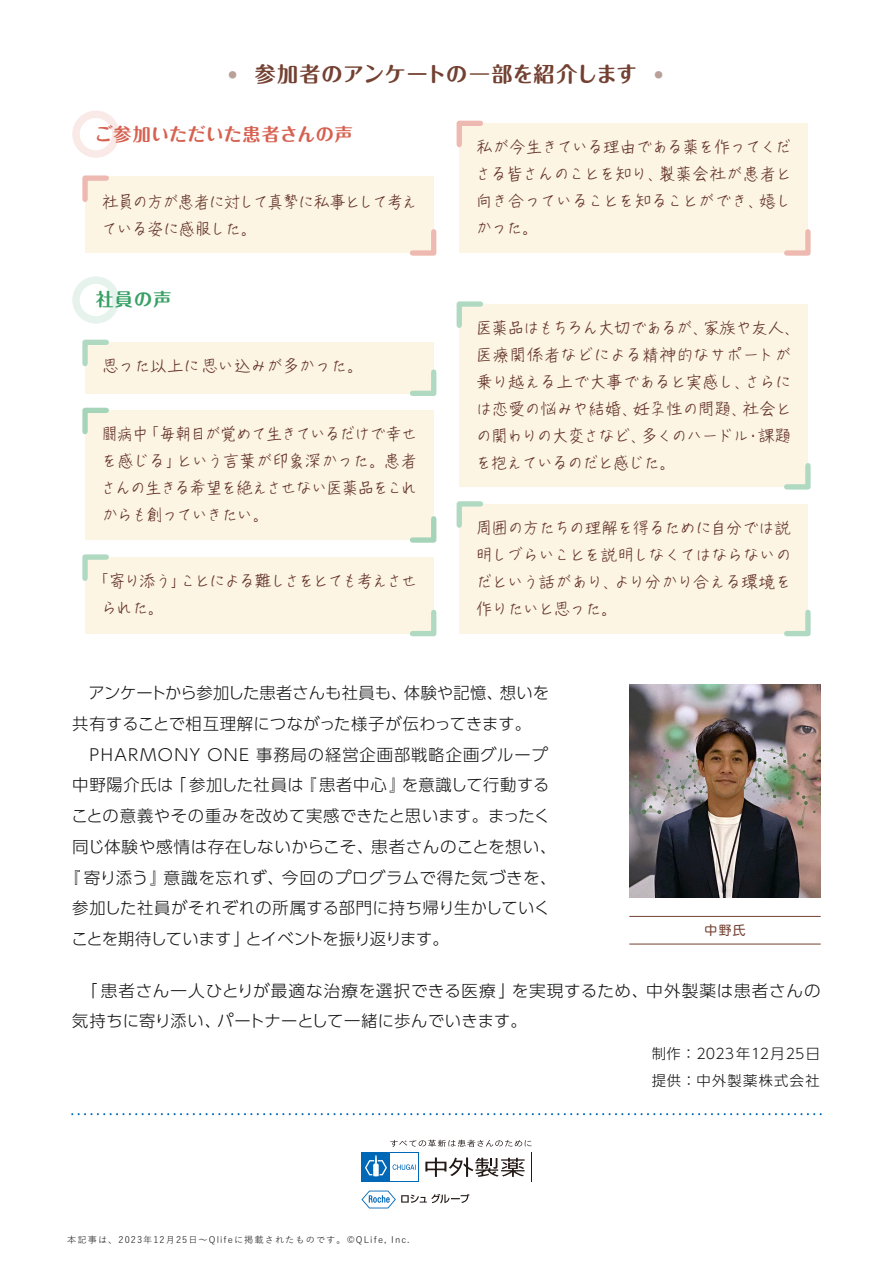
<style>
.page{position:relative;width:893px;height:1263px;background:#fff}
.page>*{position:absolute;margin:0;border:0;box-sizing:border-box;transform-origin:0 0}
.t1{font:700 21px "Maru Fo Pro";letter-spacing:.005em;color:#734132}
.t2{font:700 18px "Maru Fo Pro";letter-spacing:.02em;color:#d66150}
.t3{font:700 18px "Maru Fo Pro";color:#37a064}
.t4{font:17.25px/27px "TA oonishi";letter-spacing:-.09em;color:#643228;text-align:justify}
.t5{font:17.25px/27px "TA oonishi";letter-spacing:-.12em;color:#643228}
.t6{font:17.25px/27px "TA oonishi";letter-spacing:-.13em;color:#643228}
.t7{font:17.25px "TA oonishi";letter-spacing:-.055em;color:#643228}
.t8{font:300 16.35px/30.8px "UD Shin Go Pr 6 N";letter-spacing:.03em;color:#141414}
.t9{font:300 16.35px/30.8px "UD Shin Go Pr 6 N";letter-spacing:.005em;color:#141414}
.t10{font:300 16.35px "UD Shin Go Pr 6 N";letter-spacing:.055em;color:#141414}
.t11{font:300 16.35px "UD Shin Go Pr 6 N";letter-spacing:-.05em;color:#141414}
.t12{font:300 14.25px/27px "UD Shin Go Pr 6 N";letter-spacing:.09em;color:#141414}
.t13{font:12.75px "UD Shin M Go Pr 6 N";color:#734132}
.t14{font:9px "Yu Gothic";letter-spacing:.115em;color:#131313}
.t15{font:700 8.4px "Maru Fo Pro";color:#b9a098}
</style>
<div class="page">
<svg style="left:390px;top:1140px;width:141px;height:7px"></svg>
<div style="left:361px;top:1153px;width:58px;height:29px;background:#0068b7"></div>
<div style="left:390px;top:1153px;width:28px;height:28px;background:#fff"></div>
<svg style="left:365px;top:1155px;width:22px;height:21px"></svg>
<svg style="left:393px;top:1164px;width:23px;height:6px"></svg>
<svg style="left:361px;top:1190px;width:108px;height:18px"></svg>
<svg style="left:425px;top:1157px;width:100px;height:20px"></svg>
<svg style="left:531px;top:1153px;width:1px;height:29px"></svg>
<svg style="left:79px;top:1113px;width:743px;height:2px"></svg>
<svg style="left:72px;top:276px;width:47px;height:48px"></svg>
<div style="left:85px;top:342px;width:349px;height:51px;background:#fcf5e3"></div>
<svg style="left:82px;top:339px;width:27px;height:27px"></svg>
<svg style="left:407px;top:369px;width:30px;height:27px"></svg>
<div style="left:85px;top:557px;width:349px;height:77px;background:#fcf5e3"></div>
<svg style="left:82px;top:554px;width:27px;height:27px"></svg>
<svg style="left:410px;top:609px;width:27px;height:28px"></svg>
<div style="left:85px;top:410px;width:349px;height:130px;background:#fcf5e3"></div>
<svg style="left:82px;top:407px;width:27px;height:28px"></svg>
<svg style="left:410px;top:516px;width:27px;height:27px"></svg>
<div style="left:459px;top:504px;width:349px;height:130px;background:#fcf5e3"></div>
<svg style="left:456px;top:501px;width:27px;height:27px"></svg>
<svg style="left:784px;top:609px;width:27px;height:28px"></svg>
<div style="left:459px;top:304px;width:349px;height:183px;background:#fcf5e3"></div>
<svg style="left:456px;top:301px;width:27px;height:27px"></svg>
<svg style="left:784px;top:463px;width:27px;height:27px"></svg>
<svg style="left:72px;top:111px;width:47px;height:47px"></svg>
<div style="left:85px;top:176px;width:349px;height:77px;background:#fcf5e3"></div>
<svg style="left:82px;top:175px;width:27px;height:27px"></svg>
<svg style="left:410px;top:229px;width:27px;height:27px"></svg>
<div style="left:459px;top:123px;width:349px;height:130px;background:#fcf5e3"></div>
<svg style="left:456px;top:120px;width:27px;height:27px"></svg>
<svg style="left:784px;top:229px;width:27px;height:27px"></svg>
<img style="left:629px;top:685px;width:192px;height:212px">
<hr style="left:629px;top:944px;width:192px;height:1px;background:#734132">
<hr style="left:629px;top:916px;width:192px;height:1px;background:#734132">
<p class="t1" style="left:228px;top:58px;width:410px"><sup>●</sup> 参加者のアンケートの一部を紹介します</p>
<p class="t15" style="left:655px;top:68px;width:10px">●</p>
<p class="t2" style="left:95px;top:120px;width:260px">ご参加いただいた患者さんの声</p>
<p class="t5" style="left:101px;top:188px;width:319px">社員の方が患者に対して真摯に私事として考えている姿に感服した。</p>
<p class="t3" style="left:96px;top:284px;width:77px">社員の声</p>
<p class="t7" style="left:102px;top:357px;width:263px">思った以上に思い込みが多かった。</p>
<p class="t4" style="left:100px;top:420px;width:319px">闘病中「毎朝目が覚めて生きているだけで幸せを感じる」という言葉が印象深かった。患者さんの生きる希望を絶えさせない医薬品をこれからも創っていきたい。</p>
<p class="t6" style="left:101px;top:567px;width:319px;text-indent:-8px">「寄り添う」ことによる難しさをとても考えさせられた。</p>
<p class="t4" style="left:475px;top:133px;width:319px">私が今生きている理由である薬を作ってくださる皆さんのことを知り、製薬会社が患者と向き合っていることを知ることができ、嬉しかった。</p>
<p class="t4" style="left:475px;top:314px;width:327px;text-align:left">医薬品はもちろん大切であるが、家族や友人、医療関係者などによる精神的なサポートが乗り越える上で大事であると実感し、さらには恋愛の悩みや結婚、妊孕性の問題、社会との関わりの大変さなど、多くのハードル・課題を抱えているのだと感じた。</p>
<p class="t4" style="left:475px;top:514px;width:319px">周囲の方たちの理解を得るために自分では説明しづらいことを説明しなくてはならないのだという話があり、より分かり合える環境を作りたいと思った。</p>
<p class="t9" style="left:72px;top:677px;width:478px">　アンケートから参加した患者さんも社員も、体験や記憶、想いを共有することで相互理解につながった様子が伝わってきます。</p>
<p class="t10" style="left:90px;top:741px;width:460px">PHARMONY ONE 事務局の経営企画部戦略企画グループ</p>
<p class="t8" style="left:72px;top:769px;width:479px">中野陽介氏は「参加した社員は『患者中心』を意識して行動する</p>
<p class="t8" style="left:71px;top:800px;width:480px">ことの意義やその重みを改めて実感できたと思います。まったく</p>
<p class="t8" style="left:72px;top:831px;width:486px">同じ体験や感情は存在しないからこそ、患者さんのことを想い、</p>
<p class="t8" style="left:64px;top:861px;width:494px">『寄り添う』意識を忘れず、今回のプログラムで得た気づきを、</p>
<p class="t8" style="left:72px;top:892px;width:479px">参加した社員がそれぞれの所属する部門に持ち帰り生かしていく</p>
<p class="t11" style="left:71px;top:925px;width:379px">ことを期待しています」とイベントを振り返ります。</p>
<p class="t8" style="left:72px;top:974px;width:750px;text-indent:9px">「患者さん一人ひとりが最適な治療を選択できる医療」を実現するため、中外製薬は患者さんの気持ちに寄り添い、パートナーとして一緒に歩んでいきます。</p>
<p class="t12" style="left:652px;top:1039px;width:170px">制作：2023年12月25日提供：中外製薬株式会社</p>
<p class="t13" style="left:704px;top:919px;width:43px">中野氏</p>
<p class="t14" style="left:67px;top:1231px;width:344px">本記事は、2023年12月25日～Qlifeに掲載されたものです。©QLife, Inc.</p>
</div>
